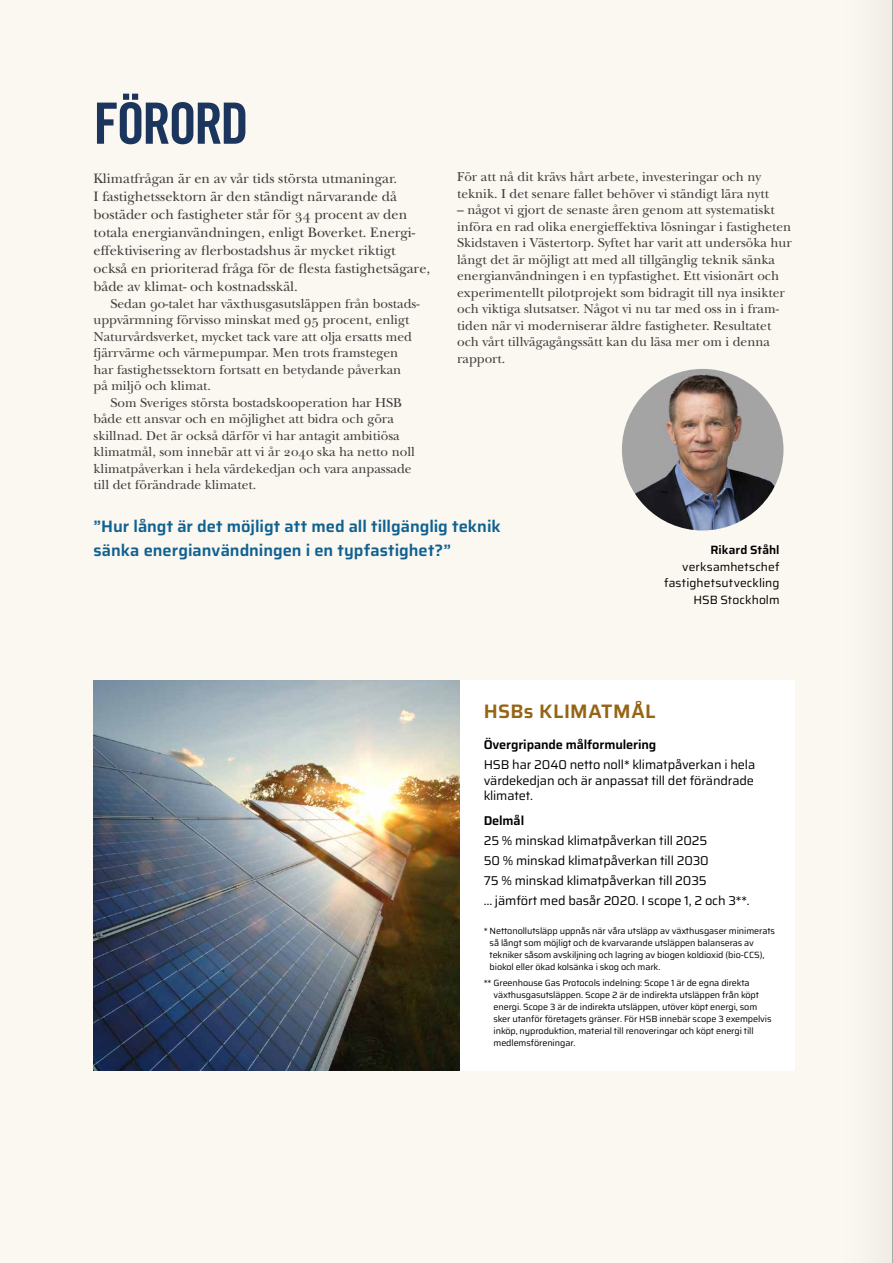
<style>
.page{position:relative;width:893px;height:1263px;background:#fbf7f1}
.page>*{position:absolute;margin:0;border:0;box-sizing:border-box;transform-origin:0 0}
.t1{font:57px "Trade Gothic LT Pro Bd Cn 20";letter-spacing:-.045em;color:#1c355d}
.t2{font:600 19.5px "Saira";letter-spacing:.025em;color:#956514}
.t3{font:600 16.5px/24px "Saira";color:#0f6191}
.t4{font:14.25px/18px "New Baskerville Std";color:#3c3c3b}
.t5{font:13.5px/16.5px "New Baskerville Std";color:#3c3c3b}
.t6{font:12.75px/20px "Saira";letter-spacing:-.01em;color:#000;text-align:justify}
.t7{font:600 12.75px "Saira";letter-spacing:-.01em;color:#000}
.t8{font:12px/16.5px "Saira";letter-spacing:.01em;color:#000;text-align:right}
.t9{font:600 12px "Saira";color:#000}
.t10{font:9px/12px "Saira";letter-spacing:-.01em;color:#000}
</style>
<div class="page">
<img style="left:622px;top:369px;width:161px;height:161px;border-radius:81px">
<div style="left:459px;top:680px;width:336px;height:390px;background:#fff"></div>
<img style="left:94px;top:680px;width:365px;height:390px">
<h1 class="t1" style="left:94px;top:89px;width:157px">FÖRORD</h1>
<p class="t4" style="left:94px;top:169px;width:338px">Klimatfrågan är en av vår tids största utmaningar.<br>I fastighetssektorn är den ständigt närvarande då bostäder och fastigheter står för 34 procent av den totala energianvändningen, enligt Boverket. Energi&shy;effektivisering av flerbostadshus är mycket riktigt också en prioriterad fråga för de flesta fastighetsägare, både av klimat- och kostnadsskäl.</p>
<p class="t5" style="left:94px;top:295px;width:328px;text-indent:17px">Sedan 90-talet har växthusgasutsläppen från bostads&shy;uppvärmning förvisso minskat med 95 procent, enligt Naturvårdsverket, mycket tack vare att olja ersatts med fjärrvärme och värmepumpar. Men trots framstegen har fastighetssektorn fortsatt en betydande påverkan<br>på miljö och klimat.</p>
<p class="t5" style="left:94px;top:394px;width:323px;text-indent:17px">Som Sveriges största bostadskooperation har HSB både ett ansvar och en möjlighet att bidra och göra skillnad. Det är också därför vi har antagit ambitiösa klimatmål, som innebär att vi år 2040 ska ha netto noll klimatpåverkan i hela värdekedjan och vara anpassade till det förändrade klimatet.</p>
<p class="t5" style="left:457px;top:169px;width:314px">För att nå dit krävs hårt arbete, investeringar och ny teknik. I det senare fallet behöver vi ständigt lära nytt</p>
<p class="t5" style="left:457px;top:202px;width:336px">– något vi gjort de senaste åren genom att systematiskt införa en rad olika energieffektiva lösningar i fastigheten Skidstaven i Västertorp. Syftet har varit att undersöka hur långt det är möjligt att med all tillgänglig teknik sänka energianvändningen i en typfastighet. Ett visionärt och experimentellt pilotprojekt som bidragit till nya insikter och viktiga slutsatser. Något vi nu tar med oss in i fram&shy;tiden när vi moderniserar äldre fastigheter. Resultatet och vårt tillvägagångssätt kan du läsa mer om i denna rapport.</p>
<p class="t3" style="left:94px;top:513px;width:409px">”Hur långt är det möjligt att med all tillgänglig teknik sänka energianvändningen i en typfastighet?”</p>
<p class="t9" style="left:710px;top:540px;width:71px">Rikard Ståhl</p>
<p class="t8" style="left:664px;top:558px;width:117px">verksamhetschef fastighetsutveckling<br>HSB Stockholm</p>
<h2 class="t2" style="left:484px;top:695px;width:174px">HSBs KLIMATMÅL</h2>
<p class="t7" style="left:484px;top:734px;width:174px">Övergripande målformulering</p>
<p class="t6" style="left:484px;top:756px;width:273px;line-height:15.8px">HSB har 2040 netto noll* klimatpåverkan i hela värdekedjan och är anpassat till det förändrade klimatet.</p>
<p class="t7" style="left:484px;top:810px;width:42px">Delmål</p>
<p class="t6" style="left:484px;top:830px;width:268px;text-align:left">25 % minskad klimatpåverkan till 2025<br>50 % minskad klimatpåverkan till 2030<br>75 % minskad klimatpåverkan till 2035<br>… jämfört med basår 2020. I scope 1, 2 och 3**.</p>
<p class="t10" style="left:490px;top:924px;width:287px;text-indent:-6px">* Nettonollutsläpp uppnås när våra utsläpp av växthusgaser minimerats så långt som möjligt och de kvarvarande utsläppen balanseras av tekniker såsom avskiljning och lagring av biogen koldioxid (bio-CCS), biokol eller ökad kolsänka i skog och mark.</p>
<p class="t10" style="left:493px;top:976px;width:280px;text-indent:-10px">** Greenhouse Gas Protocols indelning: Scope 1 är de egna direkta växthusgasutsläppen. Scope 2 är de indirekta utsläppen från köpt energi. Scope 3 är de indirekta utsläppen, utöver köpt energi, som sker utanför företagets gränser. För HSB innebär scope 3 exempelvis inköp, nyproduktion, material till renoveringar och köpt energi till medlemsföreningar.</p>
</div>
